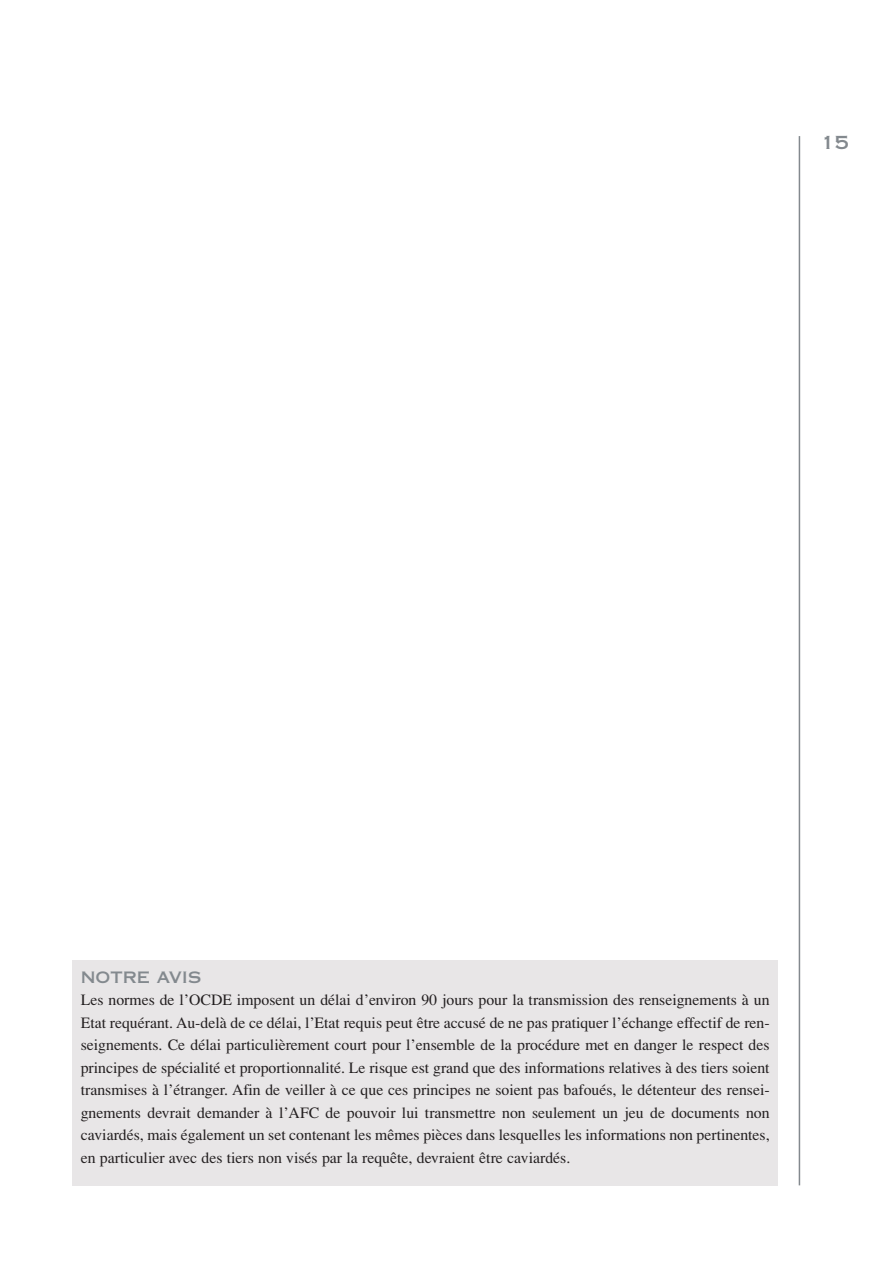
<style>
.page{position:relative;width:893px;height:1263px;background:#fff}
.page>*{position:absolute;margin:0;border:0;box-sizing:border-box;transform-origin:0 0}
.t1{font:18px "Copperplate Thirty One AB";color:#83898e}
.t2{font:15.75px/22.5px "Times";color:#231f20;text-align:justify}
.t3{font:15.75px "Copperplate Thirty One AB";color:#83898e}
</style>
<div class="page">
<hr style="left:799px;top:136px;width:1px;height:1049px;background:#83898e">
<div style="left:72px;top:960px;width:706px;height:225px;background:#e8e6e7"></div>
<p class="t1" style="left:821px;top:136px;width:29px">15</p>
<p class="t3" style="left:81px;top:971px;width:122px">NOTRE AVIS</p>
<p class="t2" style="left:81px;top:989px;width:690px">Les normes de l’OCDE imposent un délai d’environ 90 jours pour la transmission des renseignements à un Etat requérant. Au-delà de ce délai, l’Etat requis peut être accusé de ne pas pratiquer l’échange effectif de ren&shy;seignements. Ce délai particulièrement court pour l’ensemble de la procédure met en danger le respect des principes de spécialité et proportionnalité. Le risque est grand que des informations relatives à des tiers soient transmises à l’étranger. Afin de veiller à ce que ces principes ne soient pas bafoués, le détenteur des rensei&shy;gnements devrait demander à l’AFC de pouvoir lui transmettre non seulement un jeu de documents non caviardés, mais également un set contenant les mêmes pièces dans lesquelles les informations non pertinentes, en particulier avec des tiers non visés par la requête, devraient être caviardés.</p>
</div>
